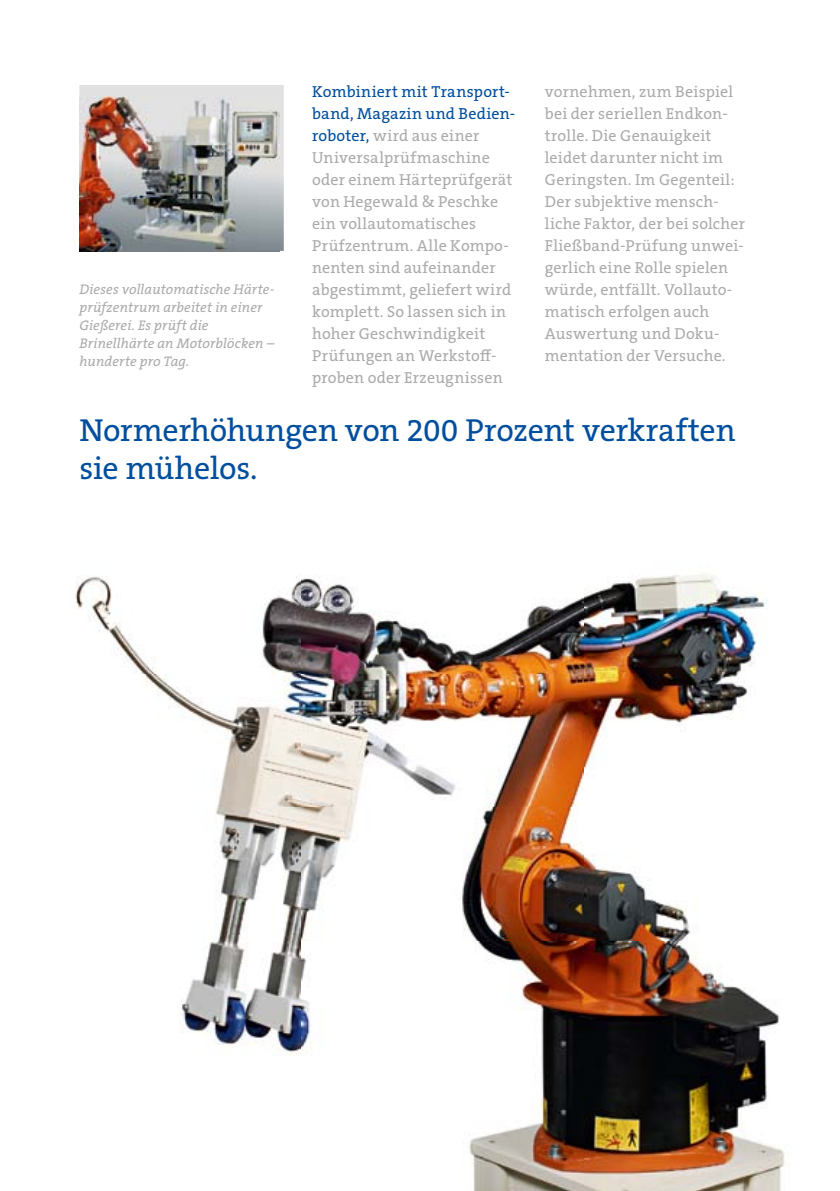
<style>
.page{position:relative;width:840px;height:1191px;background:#fff}
.page>*{position:absolute;margin:0;border:0;box-sizing:border-box;transform-origin:0 0}
.t1{font:32px/38px "The Serif B W5 Plain";letter-spacing:-.01em;color:#004e9e}
.t2{font:16px/22px "The Serif B W5 Plain";letter-spacing:.01em;color:#ababac}
.t3{font:italic 14px/18px "The Serif B W5 Plain";letter-spacing:.01em;color:#ababac}
.s1{color:#004e9e}
</style>
<div class="page">
<svg style="left:79px;top:85px;width:204px;height:166px;background:#dbdcdc"></svg>
<img style="left:79px;top:97px;width:200px;height:154px">
<img style="left:75px;top:574px;width:710px;height:617px">
<p class="t3" style="left:79px;top:281px;width:196px">Dieses vollautomatische Härte&shy;prüfzentrum arbeitet in einer<br>Gießerei. Es prüft die<br>Brinellhärte an Motorblöcken – hunderte pro Tag.</p>
<p class="t2" style="left:312px;top:81px;width:204px"><span class="s1">Kombiniert mit Transport&shy;band, Magazin und Bedien&shy;roboter,</span> wird aus einer<br>Universalprüfmaschine oder einem Härteprüfgerät von Hegewald &amp; Peschke ein vollautomatisches<br>Prüfzentrum. Alle Kompo - nenten sind aufeinander abgestimmt, geliefert wird komplett. So lassen sich in hoher Geschwindigkeit<br>Prüfungen an Werkstoff&shy;proben oder Erzeugnissen</p>
<p class="t2" style="left:544px;top:81px;width:201px">vornehmen, zum Beispiel bei der seriellen Endkon&shy;trolle. Die Genauigkeit leidet darunter nicht im<br>Geringsten. Im Gegenteil:<br>Der subjektive mensch&shy;liche Faktor, der bei solcher<br>Fließband-Prüfung unwei&shy;gerlich eine Rolle spielen würde, entfällt. Vollauto&shy;matisch erfolgen auch<br>Auswertung und Doku&shy;mentation der Versuche.</p>
<h1 class="t1" style="left:79px;top:411px;width:657px">Normerhöhungen von 200 Prozent verkraften sie mühelos.</h1>
</div>
